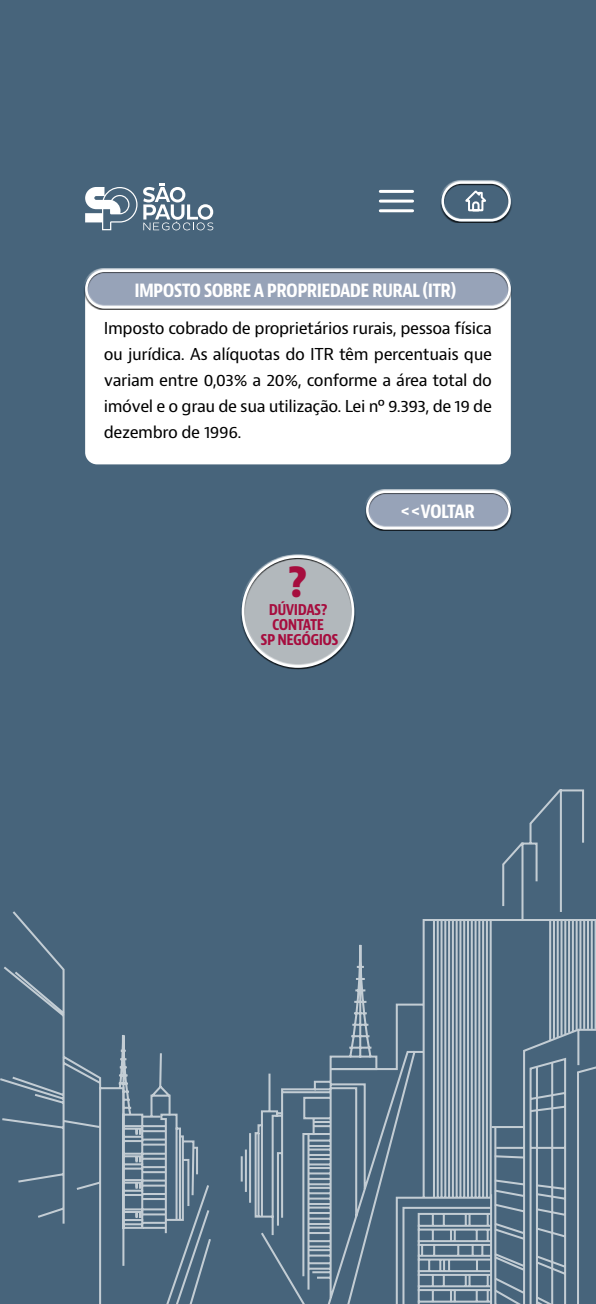
<style>
.page{position:relative;width:596px;height:1304px;background:#fff}
.page>*{position:absolute;margin:0;border:0;box-sizing:border-box;transform-origin:0 0}
.t1{font:700 condensed 44.4px "Bernina Sans";color:#a60d3e}
.t2{font:700 condensed 19.4px "Bernina Sans";letter-spacing:-.035em;color:#fff}
.t3{font:16px/26px "Bernino Sans";letter-spacing:-.025em;color:#000;text-align:justify}
.t4{font:700 condensed 15.9px/15.2px "Bernina Sans";letter-spacing:-.035em;color:#a60d3e;text-align:center}
</style>
<div class="page">
<div style="left:0;top:0;width:595px;height:1304px;background:#47647b"></div>
<svg style="left:0;top:789px;width:595px;height:515px"></svg>
<svg style="left:143px;top:183px;width:70px;height:47px"></svg>
<svg style="left:85px;top:187px;width:52px;height:43px"></svg>
<div style="left:240px;top:554px;width:115px;height:113px;background:#fff;opacity:.75"></div>
<div style="left:240px;top:557px;width:115px;height:113px;background:#000;opacity:.75"></div>
<div style="left:241px;top:555px;width:113px;height:113px;border:3px solid #fff;border-radius:50%"></div>
<div style="left:85px;top:282px;width:425px;height:182px;background:#fff;border-radius:12px"></div>
<div style="left:364px;top:489px;width:148px;height:39px;background:#fff;opacity:.75"></div>
<div style="left:364px;top:492px;width:148px;height:39px;background:#000;opacity:.75"></div>
<div style="left:366px;top:491px;width:144px;height:39px;border:2px solid #fff;border-radius:18px"></div>
<div style="left:84px;top:268px;width:428px;height:39px;background:#fff;opacity:.75"></div>
<div style="left:84px;top:271px;width:428px;height:39px;background:#000;opacity:.75"></div>
<div style="left:85px;top:270px;width:425px;height:39px;border:2px solid #fff;border-radius:18px"></div>
<div style="left:439px;top:180px;width:73px;height:40px;background:#fff;opacity:.75"></div>
<div style="left:439px;top:183px;width:73px;height:40px;background:#000;opacity:.75"></div>
<div style="left:441px;top:181px;width:69px;height:40px;border:2px solid #fff;border-radius:19px"></div>
<svg style="left:463px;top:189px;width:24px;height:23px"></svg>
<hr style="left:380px;top:190px;width:32px;height:3px;background:#fff">
<hr style="left:380px;top:200px;width:32px;height:3px;background:#fff">
<hr style="left:380px;top:209px;width:32px;height:3px;background:#fff">
<p class="t2" style="left:134px;top:278px;width:323px">IMPOSTO SOBRE A PROPRIEDADE RURAL (ITR)</p>
<p class="t3" style="left:104px;top:316px;width:389px">Imposto cobrado de proprietários rurais, pessoa física ou jurídica. As alíquotas do ITR têm percentuais que variam entre 0,03% a 20%, conforme a área total do imóvel e o grau de sua utilização. Lei nº 9.393, de 19 de dezembro de 1996.</p>
<h1 class="t1" style="left:287px;top:554px;width:21px">?</h1>
<p class="t4" style="left:260px;top:602px;width:79px">DÚVIDAS?<br>CONTATE<br>SP NEGÓGIOS</p>
<p class="t2" style="left:400px;top:499px;width:76px">&lt;&lt;VOLTAR</p>
</div>
